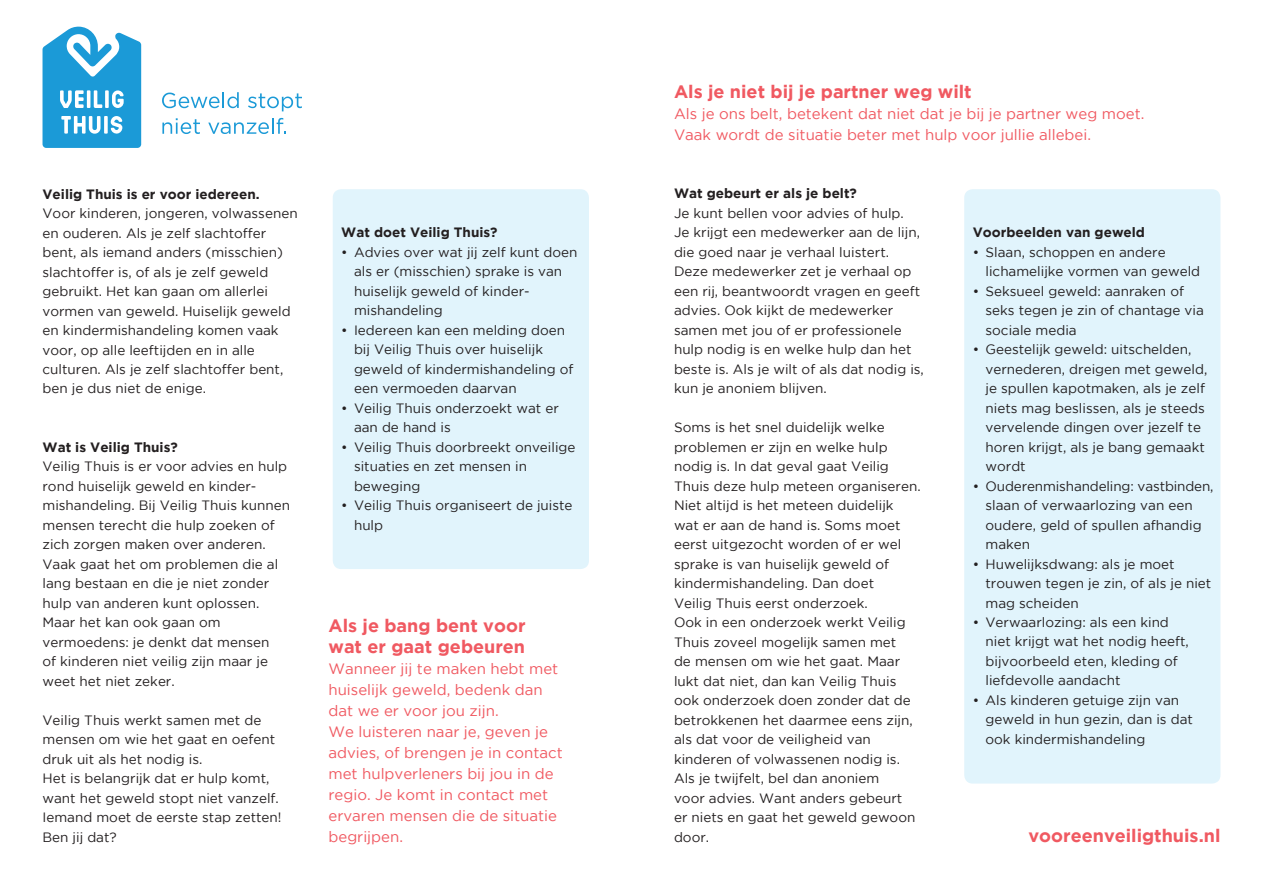
<style>
.page{position:relative;width:1263px;height:893px;background:#fff}
.page>*{position:absolute;margin:0;border:0;box-sizing:border-box;transform-origin:0 0}
.t1{font:700 18px/21px "Gotham";color:#f05961}
.t2{font:15px/21px "Gotham";color:#f05961}
.t3{font:13.5px/19.5px "Gotham";color:#231f20}
.t4{font:700 13.5px "Gotham";color:#231f20}
</style>
<div class="page">
<div style="left:333px;top:189px;width:256px;height:380px;background:#e1f4fc;border-radius:9px"></div>
<div style="left:964px;top:189px;width:256px;height:595px;background:#e1f4fc;border-radius:9px"></div>
<svg style="left:43px;top:27px;width:98px;height:121px"></svg>
<svg style="left:162px;top:92px;width:77px;height:16px"></svg>
<svg style="left:248px;top:93px;width:54px;height:18px"></svg>
<svg style="left:162px;top:118px;width:38px;height:16px"></svg>
<svg style="left:208px;top:118px;width:78px;height:16px"></svg>
<p class="t4" style="left:43px;top:186px;width:219px">Veilig Thuis is er voor iedereen.</p>
<p class="t3" style="left:43px;top:203px;width:257px">Voor kinderen, jongeren, volwassenen en ouderen. Als je zelf slachtoffer bent, als iemand anders (misschien) slachtoffer is, of als je zelf geweld gebruikt. Het kan gaan om allerlei vormen van geweld. Huiselijk geweld en kindermishandeling komen vaak voor, op alle leeftijden en in alle culturen. Als je zelf slachtoffer bent, ben je dus niet de enige.</p>
<p class="t4" style="left:43px;top:439px;width:137px">Wat is Veilig Thuis?</p>
<p class="t3" style="left:43px;top:457px;width:249px">Veilig Thuis is er voor advies en hulp rond huiselijk geweld en kinder&shy;mishandeling. Bij Veilig Thuis kunnen mensen terecht die hulp zoeken of zich zorgen maken over anderen.<br>Vaak gaat het om problemen die al lang bestaan en die je niet zonder hulp van anderen kunt oplossen.<br>Maar het kan ook gaan om vermoedens: je denkt dat mensen<br>of kinderen niet veilig zijn maar je weet het niet zeker.</p>
<p class="t3" style="left:43px;top:710px;width:241px">Veilig Thuis werkt samen met de mensen om wie het gaat en oefent druk uit als het nodig is.<br>Het is belangrijk dat er hulp komt, want het geweld stopt niet vanzelf.<br>Iemand moet de eerste stap zetten!<br>Ben jij dat?</p>
<p class="t4" style="left:341px;top:225px;width:158px">Wat doet Veilig Thuis?</p>
<p class="t3" style="left:354px;top:242px;width:225px;text-indent:-13px">• Advies over wat jij zelf kunt doen als er (misschien) sprake is van huiselijk geweld of kinder&shy;mishandeling</p>
<p class="t3" style="left:354px;top:320px;width:221px;text-indent:-13px">• Iedereen kan een melding doen bij Veilig Thuis over huiselijk geweld of kindermishandeling of een vermoeden daarvan</p>
<p class="t3" style="left:354px;top:398px;width:206px;text-indent:-13px">• Veilig Thuis onderzoekt wat er aan de hand is</p>
<p class="t3" style="left:354px;top:437px;width:223px;text-indent:-13px">• Veilig Thuis doorbreekt onveilige situaties en zet mensen in beweging</p>
<p class="t3" style="left:354px;top:496px;width:220px;text-indent:-13px">• Veilig Thuis organiseert de juiste hulp</p>
<h1 class="t1" style="left:328px;top:615px;width:199px">Als je bang bent voor wat er gaat gebeuren</h1>
<p class="t2" style="left:328px;top:658px;width:236px">Wanneer jij te maken hebt met huiselijk geweld, bedenk dan dat we er voor jou zijn.<br>We luisteren naar je, geven je advies, of brengen je in contact met hulpverleners bij jou in de regio. Je komt in contact met ervaren mensen die de situatie begrijpen.</p>
<h1 class="t1" style="left:674px;top:81px;width:299px">Als je niet bij je partner weg wilt</h1>
<p class="t2" style="left:674px;top:103px;width:472px">Als je ons belt, betekent dat niet dat je bij je partner weg moet.<br>Vaak wordt de situatie beter met hulp voor jullie allebei.</p>
<p class="t4" style="left:674px;top:186px;width:184px">Wat gebeurt er als je belt?</p>
<p class="t3" style="left:674px;top:203px;width:251px">Je kunt bellen voor advies of hulp.<br>Je krijgt een medewerker aan de lijn, die goed naar je verhaal luistert.<br>Deze medewerker zet je verhaal op een rij, beantwoordt vragen en geeft advies. Ook kijkt de medewerker samen met jou of er professionele hulp nodig is en welke hulp dan het beste is. Als je wilt of als dat nodig is, kun je anoniem blijven.</p>
<p class="t3" style="left:674px;top:417px;width:248px">Soms is het snel duidelijk welke problemen er zijn en welke hulp nodig is. In dat geval gaat Veilig<br>Thuis deze hulp meteen organiseren.<br>Niet altijd is het meteen duidelijk wat er aan de hand is. Soms moet eerst uitgezocht worden of er wel sprake is van huiselijk geweld of kindermishandeling. Dan doet<br>Veilig Thuis eerst onderzoek.<br>Ook in een onderzoek werkt Veilig<br>Thuis zoveel mogelijk samen met<br>de mensen om wie het gaat. Maar lukt dat niet, dan kan Veilig Thuis ook onderzoek doen zonder dat de betrokkenen het daarmee eens zijn, als dat voor de veiligheid van kinderen of volwassenen nodig is.<br>Als je twijfelt, bel dan anoniem<br>voor advies. Want anders gebeurt<br>er niets en gaat het geweld gewoon door.</p>
<p class="t4" style="left:973px;top:224px;width:174px">Voorbeelden van geweld</p>
<p class="t3" style="left:985px;top:242px;width:216px;text-indent:-13px">• Slaan, schoppen en andere lichamelijke vormen van geweld</p>
<p class="t3" style="left:985px;top:281px;width:220px;text-indent:-13px">• Seksueel geweld: aanraken of seks tegen je zin of chantage via sociale media</p>
<p class="t3" style="left:985px;top:339px;width:223px;text-indent:-13px">• Geestelijk geweld: uitschelden, vernederen, dreigen met geweld, je spullen kapotmaken, als je zelf niets mag beslissen, als je steeds vervelende dingen over jezelf te horen krijgt, als je bang gemaakt wordt</p>
<p class="t3" style="left:985px;top:476px;width:230px;text-indent:-13px">• Ouderenmishandeling: vastbinden, slaan of verwaarlozing van een oudere, geld of spullen afhandig maken</p>
<p class="t3" style="left:985px;top:554px;width:227px;text-indent:-13px">• Huwelijksdwang: als je moet trouwen tegen je zin, of als je niet mag scheiden</p>
<p class="t3" style="left:985px;top:612px;width:205px;text-indent:-13px">• Verwaarlozing: als een kind niet krijgt wat het nodig heeft, bijvoorbeeld eten, kleding of liefdevolle aandacht</p>
<p class="t3" style="left:985px;top:690px;width:209px;text-indent:-13px">• Als kinderen getuige zijn van geweld in hun gezin, dan is dat ook kindermishandeling</p>
<h1 class="t1" style="left:1028px;top:825px;width:193px">vooreenveiligthuis.nl</h1>
</div>
